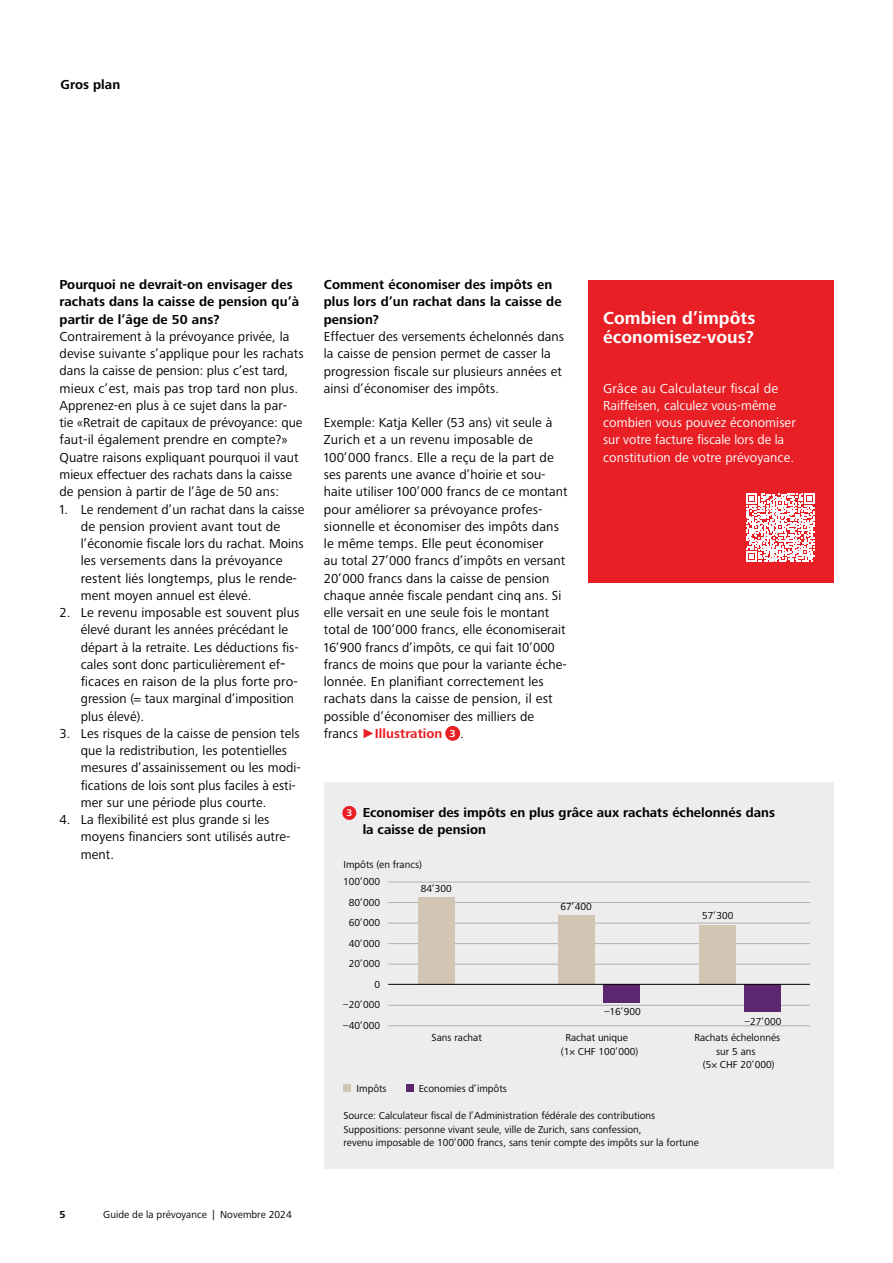
<style>
.page{position:relative;width:893px;height:1263px;background:#fff}
.page>*{position:absolute;margin:0;border:0;box-sizing:border-box;transform-origin:0 0}
.t1{font:700 18px/19.5px "Frutiger Next LTW1 G";letter-spacing:.005em;color:#fff}
.t2{font:13.5px/17.2px "Frutiger Next LTW1 G";letter-spacing:.005em;color:#000}
.t3{font:700 13.5px/17.2px "Frutiger Next LTW1 G";letter-spacing:.005em;color:#000}
.t4{font:13.5px/17.2px "Frutiger Next LTW1 G";letter-spacing:.005em;color:#fff}
.t5{font:10.5px/13.5px "Frutiger Next LTW1 G";color:#000;text-align:center}
.t6{font:10.5px/13.5px "Frutiger Next LTW1 G";color:#020202}
.t7{font:700 10.5px "Frutiger Next LTW1 G";color:#000}
.s1{font-family:"Arial";color:#e82025}
.s2{font-weight:700;color:#e82025}
.s3{font-weight:700;font-size:10.5px;color:#fff}
.s4{font-size:9.9px;color:#fff}
</style>
<div class="page">
<div style="left:445px;top:726px;width:15px;height:15px;background:#e82025;border-radius:50%"></div>
<div style="left:588px;top:280px;width:245px;height:302px;background:#e82025"></div>
<svg style="left:746px;top:493px;width:68px;height:68px"></svg>
<div style="left:324px;top:782px;width:509px;height:387px;background:#ededed"></div>
<div style="left:342px;top:806px;width:14px;height:14px;background:#e82025;border-radius:50%"></div>
<div style="left:344px;top:1084px;width:7px;height:8px;background:#d2c5b4"></div>
<div style="left:406px;top:1084px;width:7px;height:8px;background:#5d2770"></div>
<hr style="left:388px;top:1025px;width:422px;height:1px;background:#adaeb0">
<hr style="left:388px;top:1005px;width:422px;height:1px;background:#adaeb0">
<hr style="left:388px;top:964px;width:422px;height:1px;background:#adaeb0">
<hr style="left:388px;top:943px;width:422px;height:1px;background:#adaeb0">
<hr style="left:388px;top:923px;width:422px;height:1px;background:#adaeb0">
<hr style="left:388px;top:902px;width:422px;height:1px;background:#adaeb0">
<hr style="left:388px;top:882px;width:422px;height:1px;background:#adaeb0">
<div style="left:699px;top:925px;width:36px;height:59px;background:#d2c5b4"></div>
<div style="left:418px;top:897px;width:36px;height:87px;background:#d2c5b4"></div>
<div style="left:558px;top:915px;width:37px;height:69px;background:#d2c5b4"></div>
<div style="left:603px;top:984px;width:37px;height:18px;background:#5d2770"></div>
<div style="left:744px;top:984px;width:36px;height:28px;background:#5d2770"></div>
<hr style="left:388px;top:984px;width:422px;height:1px;background:#020202">
<p class="t3" style="left:61px;top:77px;width:61px">Gros plan</p>
<p class="t3" style="left:60px;top:276px;width:241px">Pourquoi ne devrait-on envisager des rachats dans la caisse de pension qu’à partir de l’âge de 50 ans?</p>
<p class="t2" style="left:60px;top:328px;width:246px">Contrairement à la prévoyance privée, la devise suivante s’applique pour les rachats dans la caisse de pension: plus c’est tard, mieux c’est, mais pas trop tard non plus.<br>Apprenez-en plus à ce sujet dans la par--<br>tie «Retrait de capitaux de prévoyance: que faut-il également prendre en compte?» Quatre raisons expliquant pourquoi il vaut mieux effectuer des rachats dans la caisse de pension à partir de l’âge de 50 ans:</p>
<p class="t2" style="left:81px;top:501px;width:225px;text-indent:-21px">1. Le rendement d’un rachat dans la caisse de pension provient avant tout de l’économie fiscale lors du rachat. Moins les versements dans la prévoyance restent liés longtemps, plus le rende&shy;ment moyen annuel est élevé.</p>
<p class="t2" style="left:81px;top:604px;width:220px;text-indent:-21px">2. Le revenu imposable est souvent plus élevé durant les années précédant le départ à la retraite. Les déductions fis&shy;cales sont donc particulièrement ef&shy;ficaces en raison de la plus forte pro&shy;gression (= taux marginal d’imposition plus élevé).</p>
<p class="t2" style="left:81px;top:725px;width:222px;text-indent:-21px">3. Les risques de la caisse de pension tels que la redistribution, les potentielles mesures d’assainissement ou les modi&shy;fications de lois sont plus faciles à esti&shy;mer sur une période plus courte.</p>
<p class="t2" style="left:81px;top:811px;width:211px;text-indent:-21px">4. La flexibilité est plus grande si les moyens financiers sont utilisés autre&shy;ment.</p>
<p class="t3" style="left:324px;top:276px;width:239px">Comment économiser des impôts en plus lors d’un rachat dans la caisse de pension?</p>
<p class="t2" style="left:324px;top:328px;width:242px">Effectuer des versements échelonnés dans la caisse de pension permet de casser la progression fiscale sur plusieurs années et ainsi d’économiser des impôts.</p>
<p class="t2" style="left:324px;top:415px;width:245px">Exemple: Katja Keller (53 ans) vit seule à Zurich et a un revenu imposable de 100’000 francs. Elle a reçu de la part de ses parents une avance d’hoirie et sou&shy;haite utiliser 100’000 francs de ce montant pour améliorer sa prévoyance profes&shy;sionnelle et économiser des impôts dans le même temps. Elle peut économiser<br>au total 27’000 francs d’impôts en versant 20’000 francs dans la caisse de pension chaque année fiscale pendant cinq ans. Si elle versait en une seule fois le montant total de 100’000 francs, elle économiserait 16’900 francs d’impôts, ce qui fait 10’000 francs de moins que pour la variante éche&shy;lonnée. En planifiant correctement les rachats dans la caisse de pension, il est possible d’économiser des milliers de francs <span class="s1">►</span><span class="s2">Illustration</span> <span class="s3">3</span> .</p>
<h1 class="t1" style="left:603px;top:309px;width:154px">Combien d’impôts économisez-vous?</h1>
<p class="t4" style="left:603px;top:380px;width:194px">Grâce au Calculateur fiscal de Raiffeisen, calculez vous-même combien vous pouvez économiser sur votre facture fiscale lors de la constitution de votre prévoyance.</p>
<p class="t3" style="left:363px;top:804px;width:414px;text-indent:-16px"><span class="s4">3</span> Economiser des impôts en plus grâce aux rachats échelonnés dans la caisse de pension</p>
<p class="t5" style="left:343px;top:858px;width:80px">Impôts (en francs)</p>
<p class="t5" style="left:343px;top:875px;width:38px">100’000</p>
<p class="t5" style="left:349px;top:896px;width:33px">80’000</p>
<p class="t5" style="left:349px;top:916px;width:33px">60’000</p>
<p class="t5" style="left:349px;top:937px;width:33px">40’000</p>
<p class="t5" style="left:349px;top:957px;width:33px">20’000</p>
<p class="t5" style="left:374px;top:978px;width:7px">0</p>
<p class="t5" style="left:343px;top:998px;width:38px">–20’000</p>
<p class="t5" style="left:343px;top:1019px;width:38px">–40’000</p>
<p class="t5" style="left:421px;top:882px;width:33px">84’300</p>
<p class="t5" style="left:561px;top:900px;width:33px">67’400</p>
<p class="t5" style="left:604px;top:1005px;width:38px">–16’900</p>
<p class="t5" style="left:702px;top:909px;width:33px">57’300</p>
<p class="t5" style="left:745px;top:1015px;width:38px">–27’000</p>
<p class="t5" style="left:432px;top:1031px;width:52px">Sans rachat</p>
<p class="t5" style="left:561px;top:1031px;width:79px">Rachat unique (1× CHF 100’000)</p>
<p class="t5" style="left:694px;top:1031px;width:87px">Rachats échelonnés sur 5 ans<br>(5× CHF 20’000)</p>
<p class="t5" style="left:357px;top:1082px;width:32px">Impôts</p>
<p class="t5" style="left:419px;top:1082px;width:90px">Economies d’impôts</p>
<p class="t6" style="left:343px;top:1109px;width:357px">Source: Calculateur fiscal de l’Administration fédérale des contributions<br>Suppositions: personne vivant seule, ville de Zurich, sans confession,<br>revenu imposable de 100’000 francs, sans tenir compte des impôts sur la fortune</p>
<p class="t7" style="left:60px;top:1209px;width:8px">5</p>
<p class="t5" style="left:103px;top:1208px;width:190px">Guide de la prévoyance | Novembre 2024</p>
</div>
